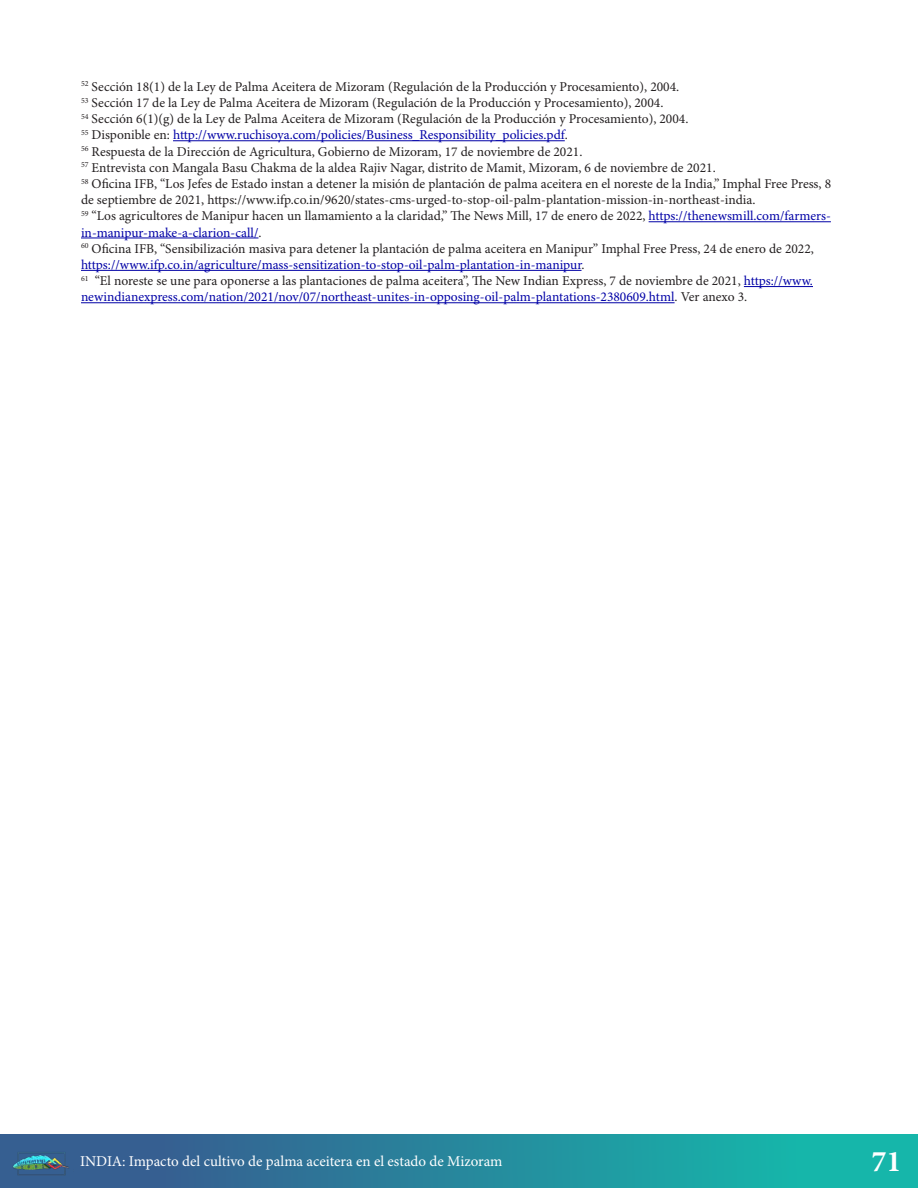
<style>
.page{position:relative;width:918px;height:1188px;background:#fff}
.page>*{position:absolute;margin:0;border:0;box-sizing:border-box;transform-origin:0 0}
.t1{font:700 30px "Minion Pro";color:#fff}
.t2{font:15px "Minion Pro";color:#fff}
.t3{font:13.5px/16.2px "Minion Pro";color:#231f20}
.s1{color:#0000a6}
</style>
<div class="page">
<div style="left:0;top:1134px;width:918px;height:54px;background:linear-gradient(to right,#3b528d,#13bfad)"></div>
<img style="left:9px;top:1149px;width:65px;height:32px">
<hr style="left:173px;top:140px;width:392px;height:1px;background:#0000a6">
<hr style="left:649px;top:221px;width:182px;height:1px;background:#0000a6">
<hr style="left:81px;top:238px;width:177px;height:1px;background:#0000a6">
<hr style="left:81px;top:270px;width:501px;height:1px;background:#0000a6">
<hr style="left:744px;top:286px;width:69px;height:1px;background:#0000a6">
<hr style="left:81px;top:302px;width:594px;height:1px;background:#0000a6">
<p class="t3" style="left:81px;top:79px;width:752px"><sup>52</sup> Sección 18(1) de la Ley de Palma Aceitera de Mizoram (Regulación de la Producción y Procesamiento), 2004.<br><sup>53</sup> Sección 17 de la Ley de Palma Aceitera de Mizoram (Regulación de la Producción y Procesamiento), 2004.<br><sup>54</sup> Sección 6(1)(g) de la Ley de Palma Aceitera de Mizoram (Regulación de la Producción y Procesamiento), 2004.<br><sup>55</sup> Disponible en: <span class="s1">http://www.ruchisoya.com/policies/Business_Responsibility_policies.pdf</span>.<br><sup>56</sup> Respuesta de la Dirección de Agricultura, Gobierno de Mizoram, 17 de noviembre de 2021.<br><sup>57</sup> Entrevista con Mangala Basu Chakma de la aldea Rajiv Nagar, distrito de Mamit, Mizoram, 6 de noviembre de 2021.<br><sup>58</sup> Oficina IFB, “Los Jefes de Estado instan a detener la misión de plantación de palma aceitera en el noreste de la India,” Imphal Free Press, 8 de septiembre de 2021, https://www.ifp.co.in/9620/states-cms-urged-to-stop-oil-palm-plantation-mission-in-northeast-india.<br><sup>59</sup> “Los agricultores de Manipur hacen un llamamiento a la claridad,” The News Mill, 17 de enero de 2022, <span class="s1">https://thenewsmill.com/farmers&shy;in-manipur-make-a-clarion-call/</span>.<br><sup>60</sup> Oficina IFB, “Sensibilización masiva para detener la plantación de palma aceitera en Manipur” Imphal Free Press, 24 de enero de 2022, <span class="s1">https://www.ifp.co.in/agriculture/mass-sensitization-to-stop-oil-palm-plantation-in-manipur</span>.<br><sup>61</sup> “El noreste se une para oponerse a las plantaciones de palma aceitera”, The New Indian Express, 7 de noviembre de 2021, <span class="s1">https://www. newindianexpress.com/nation/2021/nov/07/northeast-unites-in-opposing-oil-palm-plantations-2380609.html</span>. Ver anexo 3.</p>
<p class="t2" style="left:80px;top:1153px;width:424px">INDIA: Impacto del cultivo de palma aceitera en el estado de Mizoram</p>
<h1 class="t1" style="left:871px;top:1140px;width:32px">71</h1>
</div>
